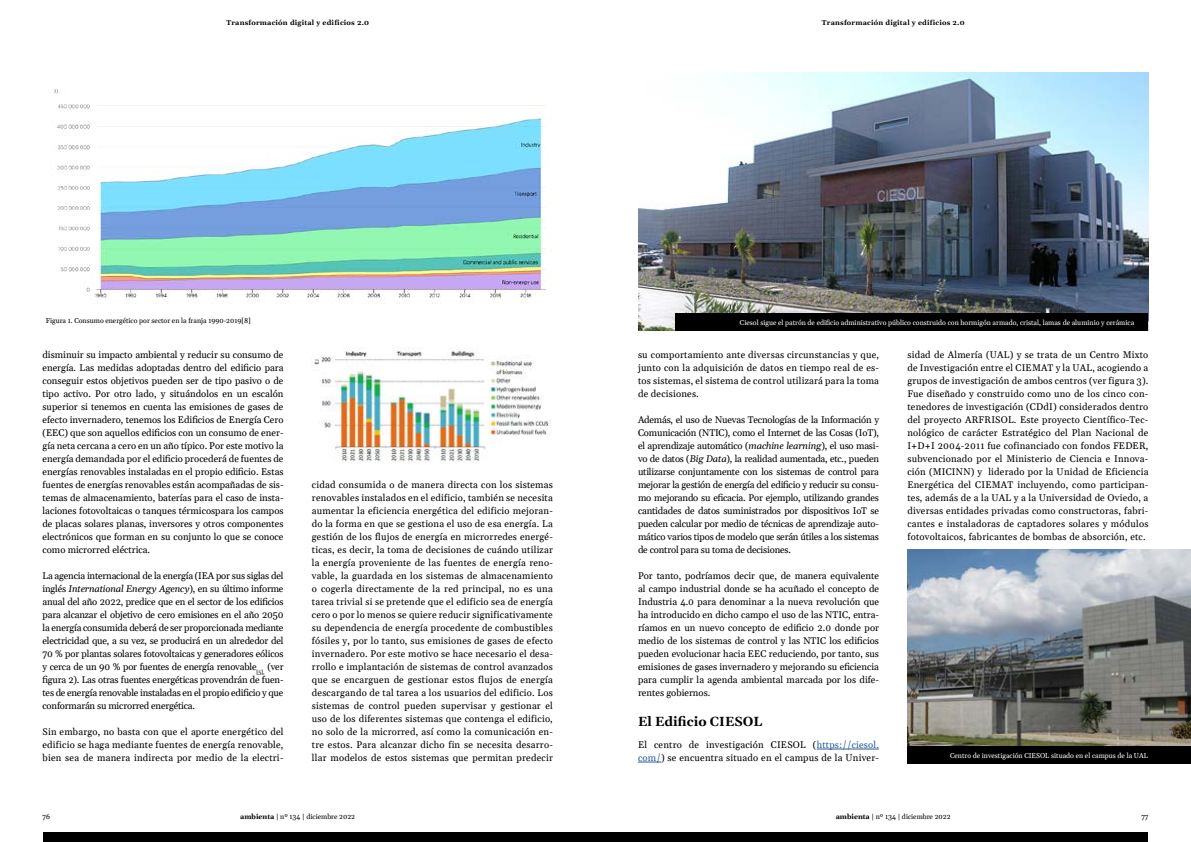
<style>
.page{position:relative;width:1191px;height:842px;background:#fff}
.page>*{position:absolute;margin:0;border:0;box-sizing:border-box;transform-origin:0 0}
.LADILLO{font:700 13px "Gelasio";color:#000}
.TEXTO{font:9.5px/13px "Gelasio";letter-spacing:.02em;color:#000;text-align:justify}
.pie_de_foto{font:7px "Gelasio";color:#fff}
.pie_de_foto-2{font:7px "Gelasio";color:#000}
.t1{font:700 7px "Gelasio";letter-spacing:.03em;color:#000}
.s1{font-style:italic}
.s2{color:#275b9b}
.s3{font-weight:700}
</style>
<div class="page">
<div style="left:43px;top:832px;width:552px;height:10px;background:#000"></div>
<div style="left:595px;top:832px;width:553px;height:10px;background:#000"></div>
<hr style="left:816px;top:749px;width:63px;height:1px;background:#275b9b">
<svg style="left:638px;top:762px;width:23px;height:1px"></svg>
<img style="left:638px;top:72px;width:510px;height:258px">
<div style="left:675px;top:314px;width:473px;height:17px;background:#000"></div>
<img style="left:54px;top:89px;width:499px;height:215px">
<img style="left:314px;top:347px;width:237px;height:115px">
<img style="left:907px;top:549px;width:284px;height:197px">
<div style="left:907px;top:746px;width:284px;height:17px;background:#000"></div>
<p class="t1" style="left:226px;top:16px;width:144px">Transformación digital y edificios 2.0</p>
<p class="t1" style="left:822px;top:16px;width:144px">Transformación digital y edificios 2.0</p>
<p class="pie_de_foto-2" style="left:46px;top:314px;width:207px">Figura 1. Consumo energético por sector en la franja 1990-2019[8]</p>
<p class="pie_de_foto" style="left:740px;top:316px;width:396px">Ciesol sigue el patrón de edificio administrativo público construido con hormigón armado, cristal, lamas de aluminio y cerámica</p>
<p class="TEXTO" style="left:43px;top:347px;width:242px">disminuir su impacto ambiental y reducir su consumo de energía. Las medidas adoptadas dentro del edificio para conseguir estos objetivos pueden ser de tipo pasivo o de tipo activo. Por otro lado, y situándolos en un escalón superior si tenemos en cuenta las emisiones de gases de efecto invernadero, tenemos los Edificios de Energía Cero (EEC) que son aquellos edificios con un consumo de ener&shy;gía neta cercana a cero en un año típico. Por este motivo la energía demandada por el edificio procederá de fuentes de energías renovables instaladas en el propio edificio. Estas fuentes de energías renovables están acompañadas de sis&shy;temas de almacenamiento, baterías para el caso de insta&shy;laciones fotovoltaicas o tanques térmicospara los campos de placas solares planas, inversores y otros componentes electrónicos que forman en su conjunto lo que se conoce como microrred eléctrica.</p>
<p class="TEXTO" style="left:43px;top:568px;width:242px">La agencia internacional de la energía (IEA por sus siglas del inglés <span class="s1">International Energy Agency</span>), en su último informe anual del año 2022, predice que en el sector de los edificios para alcanzar el objetivo de cero emisiones en el año 2050 la energía consumida deberá de ser proporcionada mediante electricidad que, a su vez, se producirá en un alrededor del 70 % por plantas solares fotovoltaicas y generadores eólicos y cerca de un 90 % por fuentes de energía renovable<sub>[5],</sub> (ver figura 2). Las otras fuentes energéticas provendrán de fuen&shy;tes de energía renovable instaladas en el propio edificio y que conformarán su microrred energética.</p>
<p class="TEXTO" style="left:43px;top:724px;width:242px">Sin embargo, no basta con que el aporte energético del edificio se haga mediante fuentes de energía renovable, bien sea de manera indirecta por medio de la electri-</p>
<p class="TEXTO" style="left:312px;top:477px;width:242px">cidad consumida o de manera directa con los sistemas renovables instalados en el edificio, también se necesita aumentar la eficiencia energética del edificio mejoran&shy;do la forma en que se gestiona el uso de esa energía. La gestión de los flujos de energía en microrredes energé&shy;ticas, es decir, la toma de decisiones de cuándo utilizar la energía proveniente de las fuentes de energía reno&shy;vable, la guardada en los sistemas de almacenamiento o cogerla directamente de la red principal, no es una tarea trivial si se pretende que el edificio sea de energía cero o por lo menos se quiere reducir significativamente su dependencia de energía procedente de combustibles fósiles y, por lo tanto, sus emisiones de gases de efecto invernadero. Por este motivo se hace necesario el desa&shy;rrollo e implantación de sistemas de control avanzados que se encarguen de gestionar estos flujos de energía descargando de tal tarea a los usuarios del edificio. Los sistemas de control pueden supervisar y gestionar el uso de los diferentes sistemas que contenga el edificio, no solo de la microrred, así como la comunicación en&shy;tre estos. Para alcanzar dicho fin se necesita desarro&shy;llar modelos de estos sistemas que permitan predecir</p>
<p class="TEXTO" style="left:638px;top:347px;width:242px">su comportamiento ante diversas circunstancias y que, junto con la adquisición de datos en tiempo real de es&shy;tos sistemas, el sistema de control utilizará para la toma de decisiones.</p>
<p class="TEXTO" style="left:638px;top:412px;width:242px">Además, el uso de Nuevas Tecnologías de la Información y Comunicación (NTIC), como el Internet de las Cosas (IoT), el aprendizaje automático (<span class="s1">machine learning</span>), el uso masi&shy;vo de datos (<span class="s1">Big Data</span>), la realidad aumentada, etc., pueden utilizarse conjuntamente con los sistemas de control para mejorar la gestión de energía del edificio y reducir su consu&shy;mo mejorando su eficacia. Por ejemplo, utilizando grandes cantidades de datos suministrados por dispositivos IoT se pueden calcular por medio de técnicas de aprendizaje auto&shy;mático varios tipos de modelo que serán útiles a los sistemas de control para su toma de decisiones.</p>
<p class="TEXTO" style="left:638px;top:568px;width:242px">Por tanto, podríamos decir que, de manera equivalente al campo industrial donde se ha acuñado el concepto de Industria 4.0 para denominar a la nueva revolución que ha introducido en dicho campo el uso de las NTIC, entra&shy;ríamos en un nuevo concepto de edificio 2.0 donde por medio de los sistemas de control y las NTIC los edificios pueden evolucionar hacia EEC reduciendo, por tanto, sus emisiones de gases invernadero y mejorando su eficiencia para cumplir la agenda ambiental marcada por los dife&shy;rentes gobiernos.</p>
<p class="LADILLO" style="left:638px;top:710px;width:126px">El Edificio CIESOL</p>
<p class="TEXTO" style="left:638px;top:737px;width:242px">El centro de investigación CIESOL (<span class="s2">https://ciesol. com/</span>) se encuentra situado en el campus de la Univer-</p>
<p class="TEXTO" style="left:907px;top:347px;width:242px">sidad de Almería (UAL) y se trata de un Centro Mixto de Investigación entre el CIEMAT y la UAL, acogiendo a grupos de investigación de ambos centros (ver figura 3).<br>Fue diseñado y construido como uno de los cinco con&shy;tenedores de investigación (CDdI) considerados dentro del proyecto ARFRISOL. Este proyecto Científico-Tec&shy;nológico de carácter Estratégico del Plan Nacional de I+D+I 2004-2011 fue cofinanciado con fondos FEDER, subvencionado por el Ministerio de Ciencia e Innova&shy;ción (MICINN) y liderado por la Unidad de Eficiencia Energética del CIEMAT incluyendo, como participan&shy;tes, además de a la UAL y a la Universidad de Oviedo, a diversas entidades privadas como constructoras, fabri&shy;cantes e instaladoras de captadores solares y módulos fotovoltaicos, fabricantes de bombas de absorción, etc.</p>
<p class="pie_de_foto" style="left:950px;top:749px;width:200px">Centro de investigación CIESOL situado en el campus de la UAL</p>
<p class="pie_de_foto-2" style="left:43px;top:810px;width:9px">76</p>
<p class="pie_de_foto-2" style="left:240px;top:810px;width:116px"><span class="s3">ambienta</span> | nº 134 | diciembre 2022</p>
<p class="pie_de_foto-2" style="left:835px;top:810px;width:116px"><span class="s3">ambienta</span> | nº 134 | diciembre 2022</p>
<p class="pie_de_foto-2" style="left:1141px;top:810px;width:9px">77</p>
</div>
